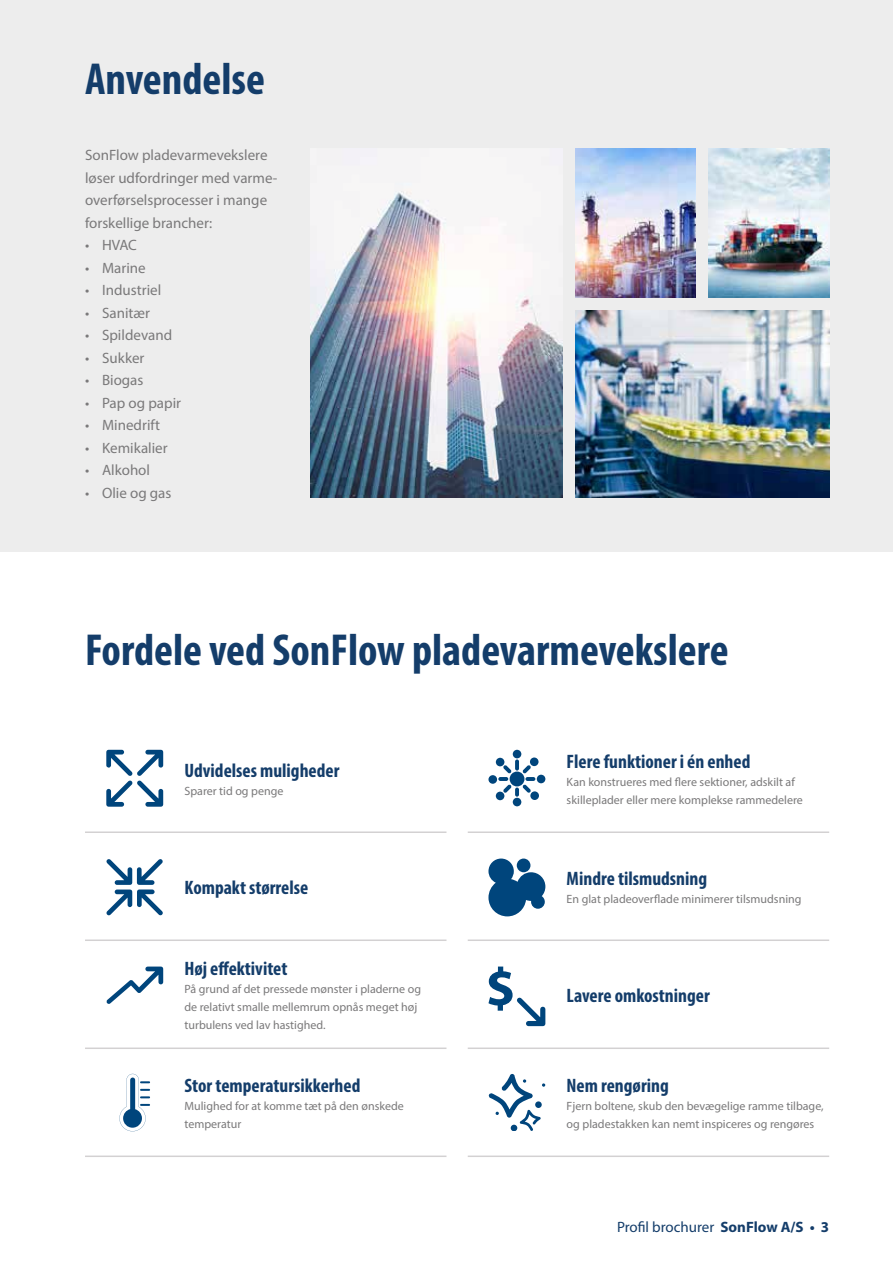
<style>
.page{position:relative;width:893px;height:1263px;background:#fff}
.page>*{position:absolute;margin:0;border:0;box-sizing:border-box;transform-origin:0 0}
.t1{font:700 condensed 45px "Myriad Pro";color:#143d6a}
.t2{font:700 condensed 19.5px "Myriad Pro";color:#143d6a}
.t3{font:15px/22.5px "Myriad Pro";color:#7a797a}
.t4{font:15px "Myriad Pro";color:#143d6a}
.t5{font:12px/18px "Myriad Pro";color:#7a797a}
.s1{font-weight:700}
</style>
<div class="page">
<hr style="left:85px;top:831px;width:361px;height:2px;background:#d3d1d2">
<hr style="left:85px;top:939px;width:361px;height:2px;background:#d3d1d2">
<hr style="left:85px;top:1047px;width:361px;height:2px;background:#d3d1d2">
<hr style="left:85px;top:1155px;width:361px;height:2px;background:#d3d1d2">
<svg style="left:106px;top:750px;width:57px;height:57px"></svg>
<svg style="left:106px;top:859px;width:57px;height:56px"></svg>
<svg style="left:106px;top:966px;width:57px;height:38px"></svg>
<svg style="left:119px;top:1074px;width:31px;height:57px"></svg>
<hr style="left:468px;top:831px;width:361px;height:2px;background:#d3d1d2">
<hr style="left:468px;top:939px;width:361px;height:2px;background:#d3d1d2">
<hr style="left:468px;top:1047px;width:361px;height:2px;background:#d3d1d2">
<hr style="left:468px;top:1155px;width:361px;height:2px;background:#d3d1d2">
<svg style="left:515px;top:759px;width:4px;height:11px"></svg>
<div style="left:510px;top:771px;width:14px;height:15px;background:#00457c;border-radius:50%"></div>
<hr style="left:498px;top:777px;width:10px;height:4px;background:#00457c;border-radius:2px">
<svg style="left:503px;top:784px;width:9px;height:9px"></svg>
<svg style="left:503px;top:765px;width:8px;height:8px"></svg>
<hr style="left:525px;top:777px;width:10px;height:4px;background:#00457c;border-radius:2px">
<div style="left:496px;top:758px;width:8px;height:8px;background:#00457c;border-radius:50%"></div>
<div style="left:513px;top:750px;width:8px;height:8px;background:#00457c;border-radius:50%"></div>
<div style="left:513px;top:798px;width:8px;height:8px;background:#00457c;border-radius:50%"></div>
<div style="left:537px;top:775px;width:8px;height:8px;background:#00457c;border-radius:50%"></div>
<div style="left:488px;top:775px;width:9px;height:9px;background:#00457c;border-radius:50%"></div>
<div style="left:530px;top:757px;width:8px;height:9px;background:#00457c;border-radius:50%"></div>
<div style="left:496px;top:792px;width:8px;height:8px;background:#00457c;border-radius:50%"></div>
<div style="left:530px;top:791px;width:9px;height:9px;background:#00457c;border-radius:50%"></div>
<svg style="left:515px;top:787px;width:4px;height:10px"></svg>
<svg style="left:523px;top:765px;width:8px;height:8px"></svg>
<svg style="left:523px;top:784px;width:8px;height:9px"></svg>
<svg style="left:488px;top:858px;width:57px;height:58px"></svg>
<div style="left:517px;top:858px;width:13px;height:14px;background:#00457c;border-radius:50%"></div>
<svg style="left:488px;top:966px;width:57px;height:60px"></svg>
<svg style="left:488px;top:1074px;width:57px;height:57px"></svg>
<div style="left:0;top:0;width:893px;height:552px;background:#ededed"></div>
<img style="left:310px;top:157px;width:252px;height:340px">
<img style="left:708px;top:149px;width:121px;height:149px">
<img style="left:575px;top:149px;width:121px;height:149px">
<img style="left:575px;top:310px;width:254px;height:187px">
<h1 class="t1" style="left:85px;top:51px;width:181px">Anvendelse</h1>
<p class="t3" style="left:85px;top:144px;width:194px">SonFlow pladevarmevekslere løser udfordringer med varme&shy;overførselsprocesser i mange forskellige brancher:</p>
<p class="t3" style="left:85px;top:234px;width:53px">• HVAC</p>
<p class="t3" style="left:85px;top:256px;width:62px">• Marine</p>
<p class="t3" style="left:85px;top:279px;width:78px">• Industriel</p>
<p class="t3" style="left:85px;top:301px;width:66px">• Sanitær</p>
<p class="t3" style="left:85px;top:324px;width:89px">• Spildevand</p>
<p class="t3" style="left:85px;top:346px;width:61px">• Sukker</p>
<p class="t3" style="left:85px;top:369px;width:60px">• Biogas</p>
<p class="t3" style="left:85px;top:391px;width:98px">• Pap og papir</p>
<p class="t3" style="left:85px;top:414px;width:77px">• Minedrift</p>
<p class="t3" style="left:85px;top:436px;width:84px">• Kemikalier</p>
<p class="t3" style="left:85px;top:459px;width:67px">• Alkohol</p>
<p class="t3" style="left:85px;top:481px;width:88px">• Olie og gas</p>
<h1 class="t1" style="left:85px;top:622px;width:645px">Fordele ved SonFlow pladevarmevekslere</h1>
<h2 class="t2" style="left:184px;top:758px;width:156px">Udvidelses muligheder</h2>
<p class="t5" style="left:184px;top:781px;width:100px">Sparer tid og penge</p>
<h2 class="t2" style="left:184px;top:876px;width:125px">Kompakt størrelse</h2>
<h2 class="t2" style="left:184px;top:957px;width:105px">Høj effektivitet</h2>
<p class="t5" style="left:184px;top:980px;width:238px">På grund af det pressede mønster i pladerne og de relativt smalle mellemrum opnås meget høj turbulens ved lav hastighed.</p>
<h2 class="t2" style="left:184px;top:1073px;width:177px">Stor temperatursikkerhed</h2>
<p class="t5" style="left:184px;top:1097px;width:221px">Mulighed for at komme tæt på den ønskede temperatur</p>
<h2 class="t2" style="left:567px;top:749px;width:185px">Flere funktioner i én enhed</h2>
<p class="t5" style="left:567px;top:772px;width:238px">Kan konstrueres med flere sektioner, adskilt af skilleplader eller mere komplekse rammedelere</p>
<h2 class="t2" style="left:567px;top:867px;width:142px">Mindre tilsmudsning</h2>
<p class="t5" style="left:567px;top:890px;width:236px">En glat pladeoverflade minimerer tilsmudsning</p>
<h2 class="t2" style="left:567px;top:984px;width:145px">Lavere omkostninger</h2>
<h2 class="t2" style="left:567px;top:1073px;width:104px">Nem rengøring</h2>
<p class="t5" style="left:567px;top:1097px;width:259px">Fjern boltene, skub den bevægelige ramme tilbage, og pladestakken kan nemt inspiceres og rengøres</p>
<p class="t4" style="left:617px;top:1218px;width:214px">Profil brochurer <span class="s1">SonFlow A/S • 3</span></p>
</div>
